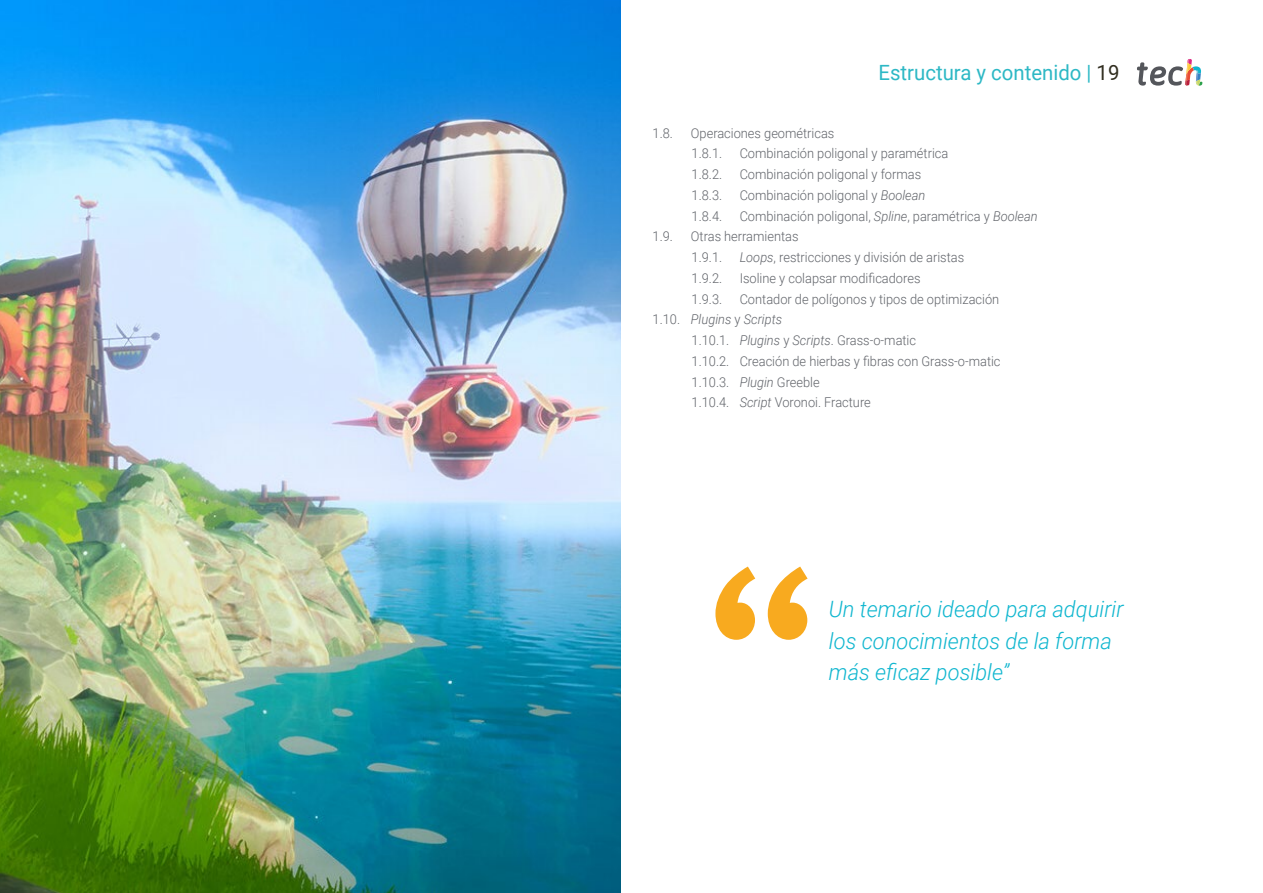
<style>
.page{position:relative;width:1263px;height:893px;background:#fff}
.page>*{position:absolute;margin:0;border:0;box-sizing:border-box;transform-origin:0 0}
.t1{font:italic 300 22.5px/31.5px "Roboto";color:#0fb6cf}
.t2{font:21px "Roboto";color:#2db8c5}
.t3{font:300 13.5px/20.7px "Roboto";color:#61646a;scale:.95 1}
.t4{font:italic 300 13.5px "Roboto";color:#61646a;scale:.95 1}
.s1{color:#312e20}
.s2{font-style:italic}
.s3{font-style:normal}
</style>
<div class="page">
<svg style="left:1137px;top:59px;width:65px;height:27px"></svg>
<svg style="left:715px;top:567px;width:92px;height:73px"></svg>
<img style="left:0;top:0;width:621px;height:893px">
<h2 class="t2" style="left:878px;top:57px;width:242px">Estructura y contenido | <span class="s1">19</span></h2>
<p class="t3" style="left:653px;top:122px;width:23px">1.8.</p>
<p class="t3" style="left:691px;top:122px;width:153px">Operaciones geométricas<br>1.8.1.</p>
<p class="t3" style="left:740px;top:143px;width:221px">Combinación poligonal y paramétrica</p>
<p class="t3" style="left:692px;top:164px;width:34px">1.8.2.</p>
<p class="t3" style="left:740px;top:164px;width:193px">Combinación poligonal y formas</p>
<p class="t3" style="left:692px;top:184px;width:34px">1.8.3.</p>
<p class="t3" style="left:740px;top:184px;width:197px">Combinación poligonal y <span class="s2">Boolean</span></p>
<p class="t3" style="left:692px;top:205px;width:34px">1.8.4.</p>
<p class="t3" style="left:740px;top:205px;width:315px">Combinación poligonal, <span class="s2">Spline</span>, paramétrica y <span class="s2">Boolean</span></p>
<p class="t3" style="left:653px;top:226px;width:23px">1.9.</p>
<p class="t3" style="left:691px;top:226px;width:115px">Otras herramientas<br>1.9.1.</p>
<p class="t3" style="left:740px;top:247px;width:238px"><span class="s2">Loops</span>, restricciones y división de aristas</p>
<p class="t3" style="left:692px;top:267px;width:34px">1.9.2.</p>
<p class="t3" style="left:740px;top:267px;width:192px">Isoline y colapsar modificadores</p>
<p class="t3" style="left:692px;top:288px;width:34px">1.9.3.</p>
<p class="t3" style="left:740px;top:288px;width:275px">Contador de polígonos y tipos de optimización</p>
<p class="t4" style="left:653px;top:310px;width:138px"><span class="s3">1.10.</span> Plugins <span class="s3">y</span> Scripts</p>
<p class="t3" style="left:692px;top:330px;width:238px">1.10.1. <span class="s2">Plugins</span> y <span class="s2">Scripts</span>. Grass-o-matic</p>
<p class="t3" style="left:692px;top:350px;width:327px">1.10.2. Creación de hierbas y fibras con Grass-o-matic</p>
<p class="t3" style="left:692px;top:371px;width:136px">1.10.3. <span class="s2">Plugin</span> Greeble</p>
<p class="t3" style="left:692px;top:392px;width:190px">1.10.4. <span class="s2">Script</span> Voronoi. Fracture</p>
<h1 class="t1" style="left:829px;top:593px;width:296px">Un temario ideado para adquirir los conocimientos de la forma más eficaz posible”</h1>
</div>
